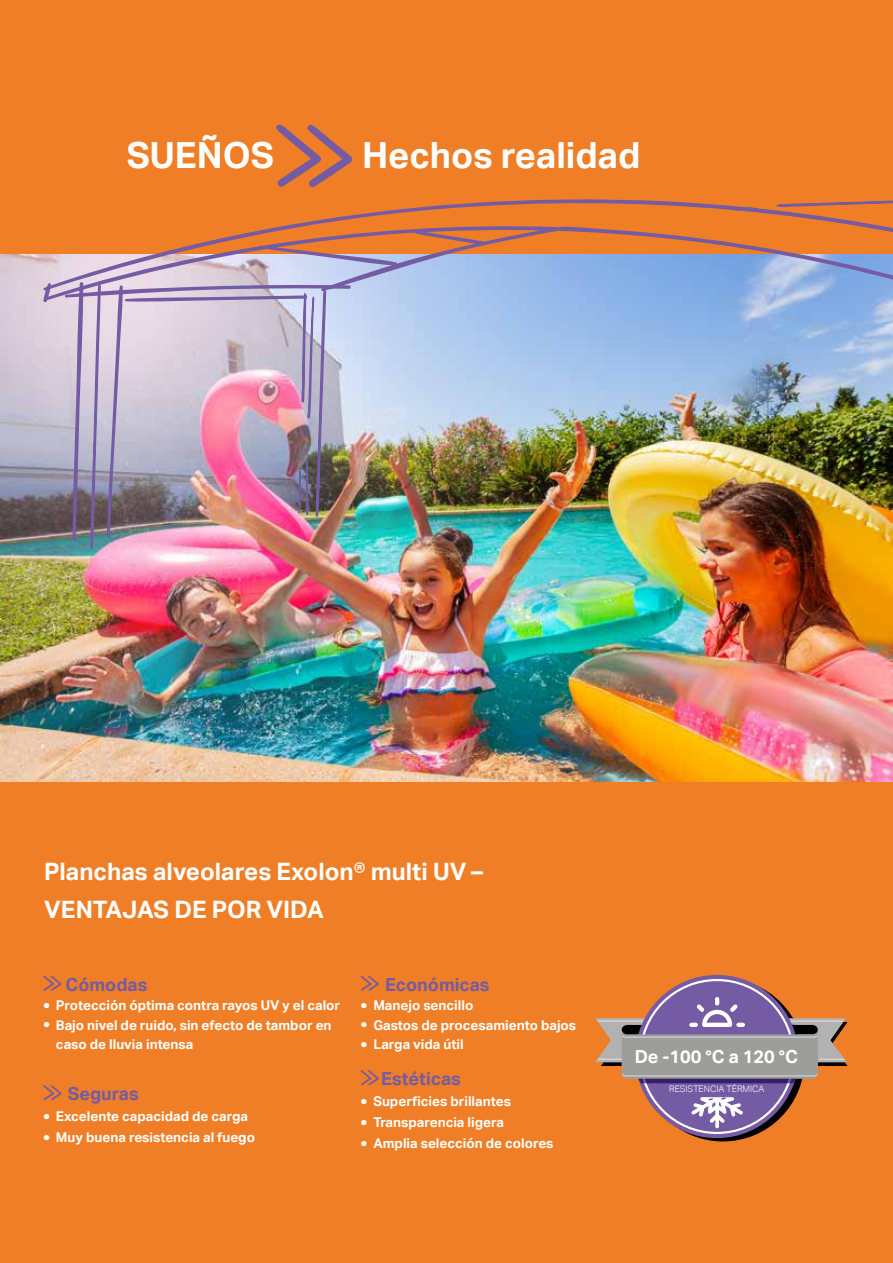
<style>
.page{position:relative;width:893px;height:1263px;background:#ef7e26}
.page>*{position:absolute;margin:0;border:0;box-sizing:border-box;transform-origin:0 0}
.t1{font:700 36px "Aktiv Grotesk";color:#fff}
.t2{font:700 24px/37.5px "Aktiv Grotesk";color:#fff}
.t3{font:700 18px "Aktiv Grotesk";color:#745ba3}
.t4{font:700 18px "Aktiv Grotesk";color:#fff}
.t5{font:700 13.5px/19.5px "Aktiv Grotesk";color:#fff}
.t6{font:300 9px "Aktiv Grotesk";color:#fff}
.s1{font-size:17.55px}
</style>
<div class="page">
<img style="left:0;top:254px;width:44px;height:527px">
<img style="left:44px;top:304px;width:849px;height:478px">
<svg style="left:42px;top:199px;width:851px;height:105px"></svg>
<svg style="left:776px;top:199px;width:117px;height:9px"></svg>
<img style="left:89px;top:199px;width:13px;height:424px">
<svg style="left:595px;top:979px;width:252px;height:155px"></svg>
<img style="left:124px;top:124px;width:229px;height:456px">
<svg style="left:360px;top:975px;width:19px;height:16px"></svg>
<svg style="left:360px;top:1070px;width:19px;height:16px"></svg>
<svg style="left:43px;top:975px;width:19px;height:16px"></svg>
<svg style="left:43px;top:1085px;width:19px;height:16px"></svg>
<h1 class="t1" style="left:127px;top:133px;width:149px">SUEÑOS</h1>
<h1 class="t1" style="left:362px;top:133px;width:280px">Hechos realidad</h1>
<h2 class="t2" style="left:44px;top:853px;width:441px">Planchas alveolares Exolon® multi UV –<br>VENTAJAS DE POR VIDA</h2>
<h3 class="t3" style="left:66px;top:973px;width:83px">Cómodas</h3>
<p class="t5" style="left:43px;top:995px;width:299px"><span class="s1">•</span> Protección óptima contra rayos UV y el calor</p>
<p class="t5" style="left:56px;top:1015px;width:277px;text-indent:-13px"><span class="s1">•</span> Bajo nivel de ruido, sin efecto de tambor en caso de lluvia intensa</p>
<h3 class="t3" style="left:68px;top:1083px;width:72px">Seguras</h3>
<p class="t5" style="left:43px;top:1106px;width:206px"><span class="s1">•</span> Excelente capacidad de carga</p>
<p class="t5" style="left:43px;top:1127px;width:213px"><span class="s1">•</span> Muy buena resistencia al fuego</p>
<h3 class="t3" style="left:385px;top:973px;width:106px">Económicas</h3>
<p class="t5" style="left:361px;top:995px;width:114px"><span class="s1">•</span> Manejo sencillo</p>
<p class="t5" style="left:361px;top:1015px;width:217px"><span class="s1">•</span> Gastos de procesamiento bajos</p>
<p class="t5" style="left:361px;top:1034px;width:105px"><span class="s1">•</span> Larga vida útil</p>
<h3 class="t3" style="left:381px;top:1068px;width:81px">Estéticas</h3>
<p class="t5" style="left:361px;top:1091px;width:152px"><span class="s1">•</span> Superficies brillantes</p>
<p class="t5" style="left:361px;top:1112px;width:145px"><span class="s1">•</span> Transparencia ligera</p>
<p class="t5" style="left:361px;top:1133px;width:194px"><span class="s1">•</span> Amplia selección de colores</p>
<h3 class="t4" style="left:635px;top:1046px;width:165px">De -100 °C a 120 °C</h3>
<p class="t6" style="left:669px;top:1083px;width:97px">RESISTENCIA TÉRMICA</p>
</div>
